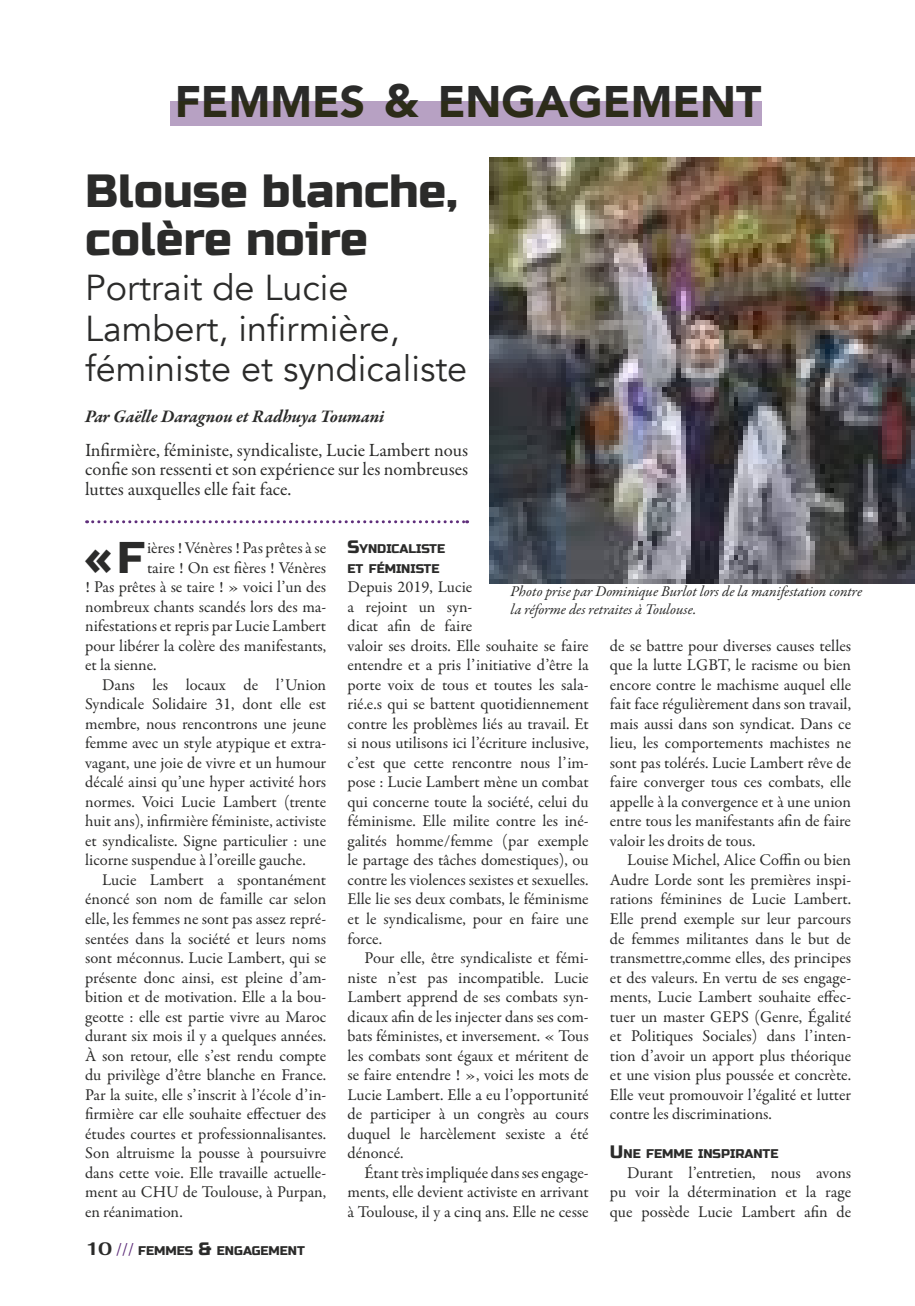
<style>
.page{position:relative;width:915px;height:1306px;background:#fff}
.page>*{position:absolute;margin:0;border:0;box-sizing:border-box;transform-origin:0 0}
.t1{font:46.5px/48px "Russo One";color:#2b2b2a}
.t2{font:44.4px "Russo One";color:#2b2b2a}
.t3{font:900 44.1px "Avenir";color:#2b2b2a}
.t4{font:36px/40.5px "Avenir";color:#2b2b2a}
.t5{font:18.75px/19.5px "Garamond Premr Pro";color:#2b2b2a;text-align:justify}
.t6{font:italic 700 18px "Garamond Premr Pro";color:#2b2b2a}
.t7{font:16.5px/19.5px "Garamond Premr Pro";color:#2b2b2a;text-align:justify}
.t8{font:italic 15px/18px "Garamond Premr Pro";letter-spacing:-.005em;color:#2b2b2a}
.t9{font:12.6px/19.5px "Russo One";color:#2b2b2a}
.s1{font-size:46.5px}
.s2{font-family:"Fahkwang";font-weight:700;font-size:18px}
.s3{font-family:"Minion Pro";font-size:18px;color:#5e2d7a}
.s4{font-size:18px}
</style>
<div class="page">
<div style="left:170px;top:101px;width:591px;height:24px;background:#b7a1c3"></div>
<svg style="left:87px;top:520px;width:380px;height:3px"></svg>
<img style="left:489px;top:157px;width:425px;height:426px">
<h3 class="t3" style="left:175px;top:64px;width:32px">FEMMES</h3>
<h3 class="t3" style="left:383px;top:64px;width:87px"><span class="s1">&amp;</span> ENGAGEMENT</h3>
<h1 class="t1" style="left:85px;top:168px;width:374px">Blouse blanche, colère noire</h1>
<h3 class="t4" style="left:85px;top:268px;width:383px">Portrait de Lucie<br>Lambert, infirmière, féministe et syndicaliste</h3>
<p class="t6" style="left:85px;top:405px;width:300px">Par Gaëlle Daragnou et Radhuya Toumani</p>
<p class="t5" style="left:85px;top:440px;width:384px">Infirmière, féministe, syndicaliste, Lucie Lambert nous confie son ressenti et son expérience sur les nombreuses luttes auxquelles elle fait face.</p>
<h2 class="t2" style="left:85px;top:531px;width:62px">« F</h2>
<p class="t7" style="left:147px;top:539px;width:180px">ières ! Vénères ! Pas prêtes à se</p>
<p class="t7" style="left:147px;top:558px;width:181px">taire ! On est fières ! Vénères</p>
<p class="t7" style="left:85px;top:578px;width:242px">! Pas prêtes à se taire ! » voici l’un des</p>
<p class="t7" style="left:85px;top:597px;width:242px">nombreux chants scandés lors des ma-</p>
<p class="t7" style="left:85px;top:617px;width:242px">nifestations et repris par Lucie Lambert</p>
<p class="t7" style="left:85px;top:636px;width:242px">pour libérer la colère des manifestants,</p>
<p class="t7" style="left:85px;top:656px;width:73px">et la sienne.</p>
<p class="t7" style="left:102px;top:675px;width:225px">Dans les locaux de l’Union</p>
<p class="t7" style="left:85px;top:695px;width:242px">Syndicale Solidaire 31, dont elle est</p>
<p class="t7" style="left:85px;top:714px;width:242px">membre, nous rencontrons une jeune</p>
<p class="t7" style="left:85px;top:734px;width:242px">femme avec un style atypique et extra-</p>
<p class="t7" style="left:85px;top:753px;width:242px">vagant, une joie de vivre et un humour</p>
<p class="t7" style="left:85px;top:773px;width:242px">décalé ainsi qu’une hyper activité hors</p>
<p class="t7" style="left:85px;top:792px;width:242px">normes. Voici Lucie Lambert (trente</p>
<p class="t7" style="left:85px;top:812px;width:242px">huit ans), infirmière féministe, activiste</p>
<p class="t7" style="left:85px;top:831px;width:242px">et syndicaliste. Signe particulier : une</p>
<p class="t7" style="left:85px;top:851px;width:222px">licorne suspendue à l’oreille gauche.</p>
<p class="t7" style="left:102px;top:870px;width:225px">Lucie Lambert a spontanément</p>
<p class="t7" style="left:85px;top:890px;width:242px">énoncé son nom de famille car selon</p>
<p class="t7" style="left:85px;top:909px;width:242px">elle, les femmes ne sont pas assez repré-</p>
<p class="t7" style="left:85px;top:929px;width:242px">sentées dans la société et leurs noms</p>
<p class="t7" style="left:85px;top:948px;width:242px">sont méconnus. Lucie Lambert, qui se</p>
<p class="t7" style="left:85px;top:968px;width:242px">présente donc ainsi, est pleine d’am-</p>
<p class="t7" style="left:85px;top:987px;width:242px">bition et de motivation. Elle a la bou-</p>
<p class="t7" style="left:85px;top:1007px;width:242px">geotte : elle est partie vivre au Maroc</p>
<p class="t7" style="left:85px;top:1026px;width:242px">durant six mois il y a quelques années.</p>
<p class="t7" style="left:85px;top:1046px;width:242px">À son retour, elle s’est rendu compte</p>
<p class="t7" style="left:85px;top:1065px;width:242px">du privilège d’être blanche en France.</p>
<p class="t7" style="left:85px;top:1085px;width:242px">Par la suite, elle s’inscrit à l’école d’in-</p>
<p class="t7" style="left:85px;top:1104px;width:242px">firmière car elle souhaite effectuer des</p>
<p class="t7" style="left:85px;top:1124px;width:242px">études courtes et professionnalisantes.</p>
<p class="t7" style="left:85px;top:1143px;width:242px">Son altruisme la pousse à poursuivre</p>
<p class="t7" style="left:85px;top:1163px;width:242px">dans cette voie. Elle travaille actuelle-</p>
<p class="t7" style="left:85px;top:1182px;width:242px">ment au CHU de Toulouse, à Purpan,</p>
<p class="t7" style="left:85px;top:1202px;width:99px">en réanimation.</p>
<p class="t9" style="left:85px;top:1241px;width:221px"><span class="s2">10</span> <span class="s3">///</span> FEMMES <span class="s4">&amp;</span> ENGAGEMENT</p>
<p class="t9" style="left:347px;top:539px;width:99px"><span class="s4">S</span>YNDICALISTE<br>ET FÉMINISTE</p>
<p class="t7" style="left:347px;top:578px;width:243px;text-align:left">Depuis 2019, Lucie<br>a rejoint un syn-<br>dicat afin de faire<br>valoir ses droits. Elle souhaite se faire entendre et a pris l’initiative d’être la porte voix de tous et toutes les sala&shy;rié.e.s qui se battent quotidiennement contre les problèmes liés au travail. Et si nous utilisons ici l’écriture inclusive, c’est que cette rencontre nous l’im&shy;pose : Lucie Lambert mène un combat qui concerne toute la société, celui du féminisme. Elle milite contre les iné&shy;galités homme/femme (par exemple le partage des tâches domestiques), ou contre les violences sexistes et sexuelles.<br>Elle lie ses deux combats, le féminisme et le syndicalisme, pour en faire une force.</p>
<p class="t7" style="left:347px;top:948px;width:242px;text-indent:17px">Pour elle, être syndicaliste et fémi&shy;niste n’est pas incompatible. Lucie Lambert apprend de ses combats syn&shy;dicaux afin de les injecter dans ses com&shy;bats féministes, et inversement. « Tous les combats sont égaux et méritent de se faire entendre ! », voici les mots de Lucie Lambert. Elle a eu l’opportunité de participer à un congrès au cours duquel le harcèlement sexiste a été dénoncé.</p>
<p class="t7" style="left:347px;top:1163px;width:242px;text-indent:17px">Étant très impliquée dans ses engage&shy;ments, elle devient activiste en arrivant à Toulouse, il y a cinq ans. Elle ne cesse</p>
<p class="t8" style="left:510px;top:583px;width:353px">Photo prise par Dominique Burlot lors de la manifestation contre la réforme des retraites à Toulouse.</p>
<p class="t7" style="left:609px;top:636px;width:242px">de se battre pour diverses causes telles que la lutte LGBT, le racisme ou bien encore contre le machisme auquel elle fait face régulièrement dans son travail, mais aussi dans son syndicat. Dans ce lieu, les comportements machistes ne sont pas tolérés. Lucie Lambert rêve de faire converger tous ces combats, elle appelle à la convergence et à une union entre tous les manifestants afin de faire valoir les droits de tous.</p>
<p class="t7" style="left:609px;top:851px;width:242px;text-indent:17px">Louise Michel, Alice Coffin ou bien Audre Lorde sont les premières inspi&shy;rations féminines de Lucie Lambert.<br>Elle prend exemple sur leur parcours de femmes militantes dans le but de transmettre,comme elles, des principes et des valeurs. En vertu de ses engage&shy;ments, Lucie Lambert souhaite effec&shy;tuer un master GEPS (Genre, Égalité et Politiques Sociales) dans l’inten&shy;tion d’avoir un apport plus théorique et une vision plus poussée et concrète.<br>Elle veut promouvoir l’égalité et lutter contre les discriminations.</p>
<p class="t9" style="left:609px;top:1144px;width:170px"><span class="s4">U</span> NE FEMME INSPIRANTE</p>
<p class="t7" style="left:609px;top:1163px;width:242px;text-indent:17px">Durant l’entretien, nous avons pu voir la détermination et la rage que possède Lucie Lambert afin de</p>
</div>
